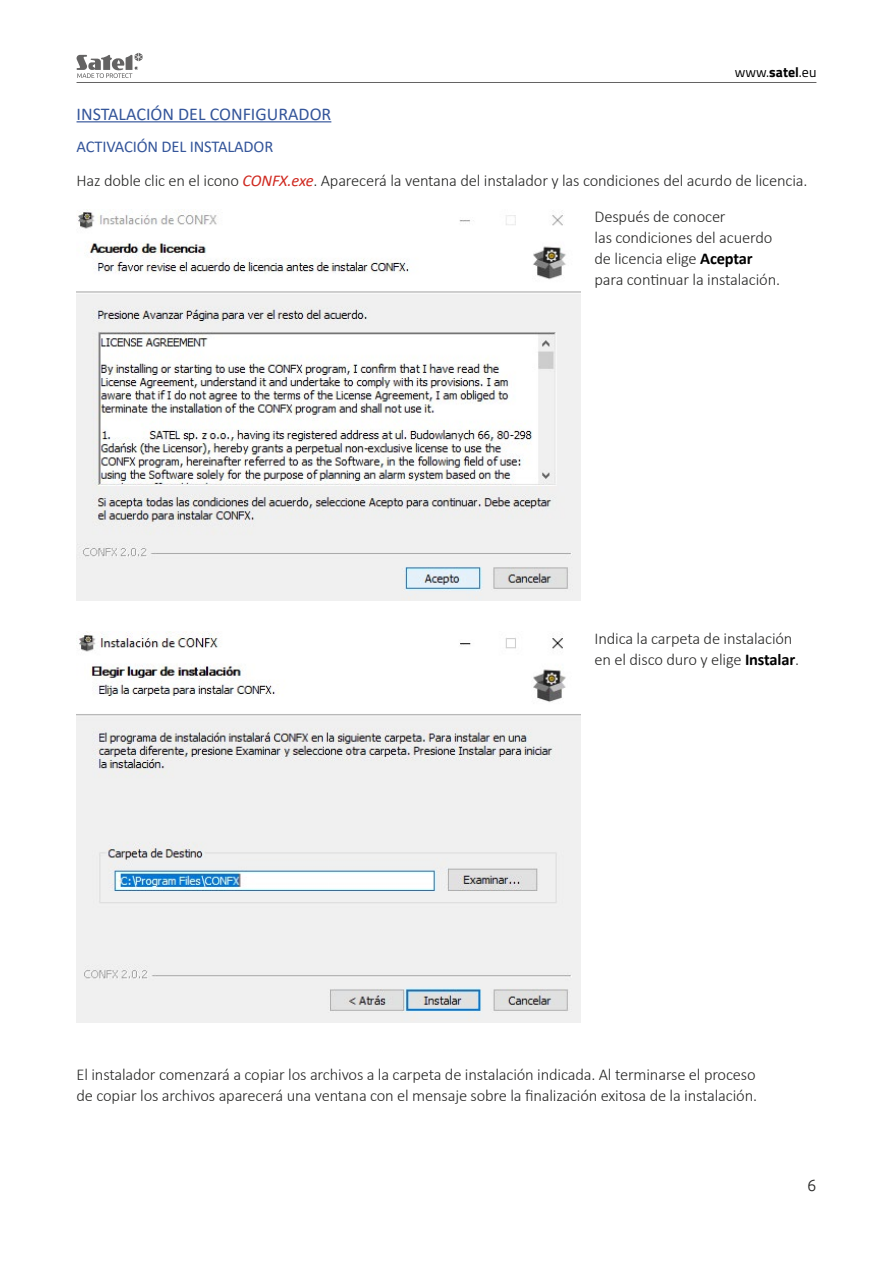
<style>
.page{position:relative;width:893px;height:1263px;background:#fff}
.page>*{position:absolute;margin:0;border:0;box-sizing:border-box;transform-origin:0 0}
.t1{font:18px "Calibri";color:#34559a}
.t2{font:300 16.5px/21px "Calibri";letter-spacing:-.01em;color:#282827}
.t3{font:300 16.5px "Ubuntu";color:#282827}
.t4{font:13.95px "Cairo";color:#000}
.s1{font-weight:700}
.s2{font-weight:400;color:#34559a}
.s3{font-weight:400;font-style:italic;color:#cf2920}
.s4{font-weight:700;color:#000}
</style>
<div class="page">
<svg style="left:77px;top:53px;width:66px;height:25px"></svg>
<hr style="left:77px;top:82px;width:739px;height:1px;background:#646363">
<hr style="left:77px;top:121px;width:254px;height:1px;background:#34559a">
<img style="left:77px;top:209px;width:503px;height:391px">
<img style="left:77px;top:631px;width:503px;height:392px">
<p class="t4" style="left:735px;top:60px;width:83px">www.<span class="s1">satel</span>.eu</p>
<p class="t1" style="left:77px;top:101px;width:256px">INSTALACIÓN DEL CONFIGURADOR</p>
<p class="t2" style="left:77px;top:130px;width:732px;line-height:33.8px"><span class="s2">ACTIVACIÓN DEL INSTALADOR<br></span>Haz doble clic en el icono <span class="s3">CONFX.exe</span>. Aparecerá la ventana del instalador y las condiciones del acurdo de licencia.</p>
<p class="t2" style="left:595px;top:205px;width:187px">Después de conocer<br>las condiciones del acuerdo de licencia elige <span class="s4">Aceptar </span>para continuar la instalación.</p>
<p class="t2" style="left:595px;top:628px;width:206px">Indica la carpeta de instalación en el disco duro y elige <span class="s4">Instalar</span>.</p>
<p class="t2" style="left:77px;top:1064px;width:682px">El instalador comenzará a copiar los archivos a la carpeta de instalación indicada. Al terminarse el proceso de copiar los archivos aparecerá una ventana con el mensaje sobre la finalización exitosa de la instalación.</p>
<p class="t3" style="left:807px;top:1175px;width:11px">6</p>
</div>
